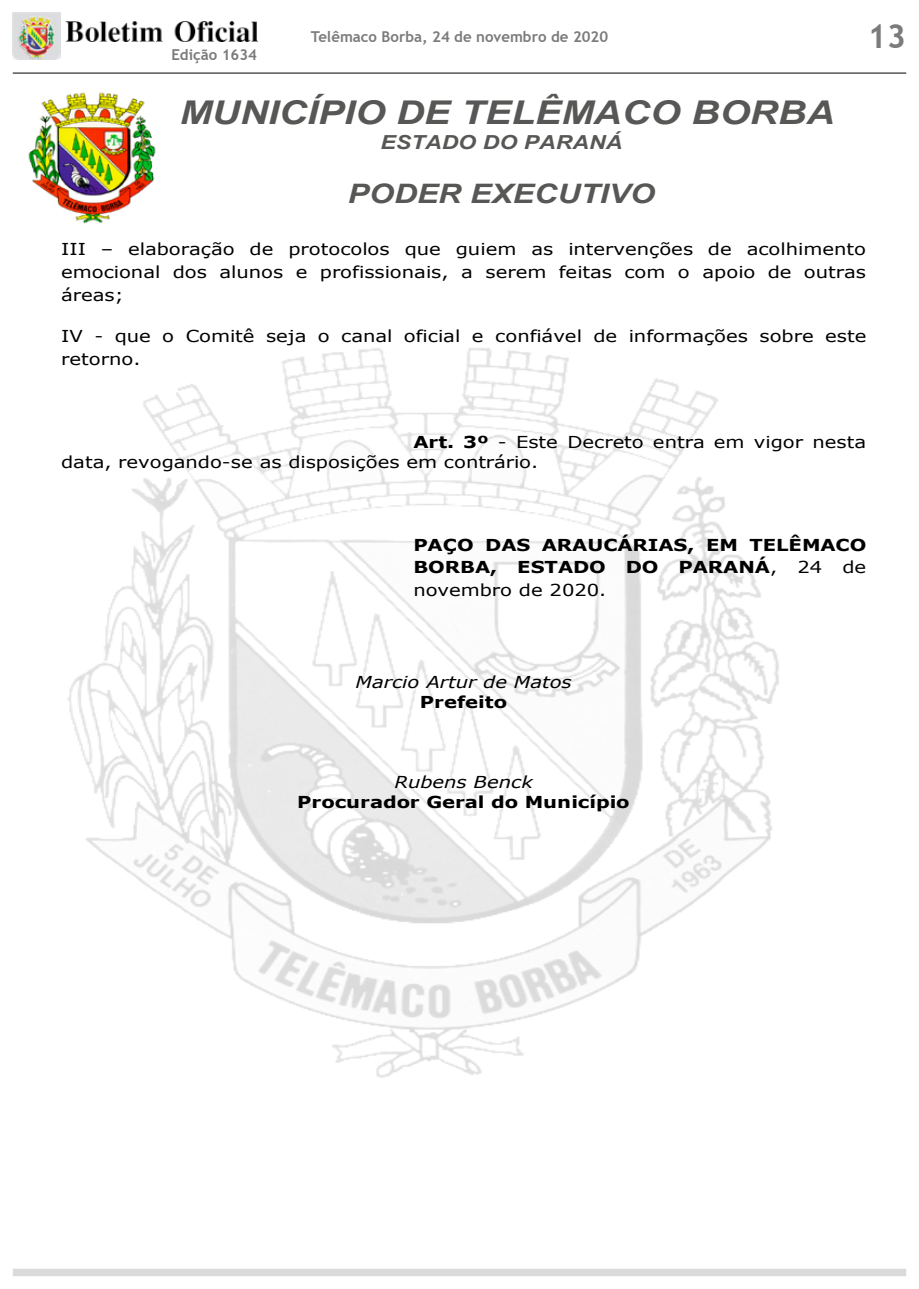
<style>
.page{position:relative;width:919px;height:1289px;background:#fff}
.page>*{position:absolute;margin:0;border:0;box-sizing:border-box;transform-origin:0 0}
.t1{font:700 33px "Trebuchet MS";color:#7c7b7b}
.t2{font:italic 700 32.7px "Arial";color:#575756;scale:1.19 1}
.t3{font:italic 700 26.85px "Arial";color:#575756;scale:1.19 1}
.t4{font:italic 700 19.35px "Arial";color:#575756;scale:1.19 1}
.t5{font:16.5px/23px "Verdana";letter-spacing:-.005em;color:#000;scale:1.19 1}
.t6{font:700 16.5px/23px "Verdana";color:#000;text-align:justify;scale:1.19 1}
.t7{font:italic 16.5px "Verdana";letter-spacing:-.005em;color:#000;scale:1.19 1}
.t8{font:700 15px "Trebuchet MS";color:#7c7b7b}
.s1{font-weight:700}
.s2{font-weight:400}
</style>
<div class="page">
<img style="left:13px;top:13px;width:47px;height:47px">
<img style="left:66px;top:21px;width:191px;height:21px">
<hr style="left:13px;top:73px;width:893px;height:1px;background:#000">
<div style="left:13px;top:1268px;width:893px;height:8px;background:#dadada"></div>
<img style="left:28px;top:92px;width:128px;height:132px">
<img style="left:68px;top:348px;width:711px;height:730px">
<p class="t8" style="left:311px;top:27px;width:299px">Telêmaco Borba, 24 de novembro de 2020</p>
<h1 class="t1" style="left:867px;top:16px;width:40px">13</h1>
<p class="t8" style="left:171px;top:45px;width:87px">Edição 1634</p>
<h2 class="t2" style="left:180px;top:91px;width:551px">MUNICÍPIO DE TELÊMACO BORBA</h2>
<p class="t4" style="left:380px;top:130px;width:205px">ESTADO DO PARANÁ</p>
<h3 class="t3" style="left:348px;top:175px;width:260px">PODER EXECUTIVO</h3>
<p class="t5" style="left:61px;top:237px;width:678px;text-align:justify">III – elaboração de protocolos que guiem as intervenções de acolhimento emocional dos alunos e profissionais, a serem feitas com o apoio de outras áreas;</p>
<p class="t5" style="left:61px;top:324px;width:678px">IV - que o Comitê seja o canal oficial e confiável de informações sobre este retorno.</p>
<p class="t5" style="left:61px;top:432px;width:678px;line-height:19.8px;text-indent:352px"><span class="s1">Art. 3º</span> - Este Decreto entra em vigor nesta data, revogando-se as disposições em contrário.</p>
<p class="t6" style="left:413px;top:532px;width:382px">PAÇO DAS ARAUCÁRIAS, EM TELÊMACO BORBA, ESTADO DO PARANÁ<span class="s2">, 24 de novembro de 2020.</span></p>
<p class="t7" style="left:355px;top:670px;width:183px">Marcio Artur de Matos</p>
<p class="t6" style="left:420px;top:690px;width:75px">Prefeito</p>
<p class="t7" style="left:394px;top:770px;width:118px">Rubens Benck</p>
<p class="t6" style="left:297px;top:789px;width:281px">Procurador Geral do Município</p>
</div>
